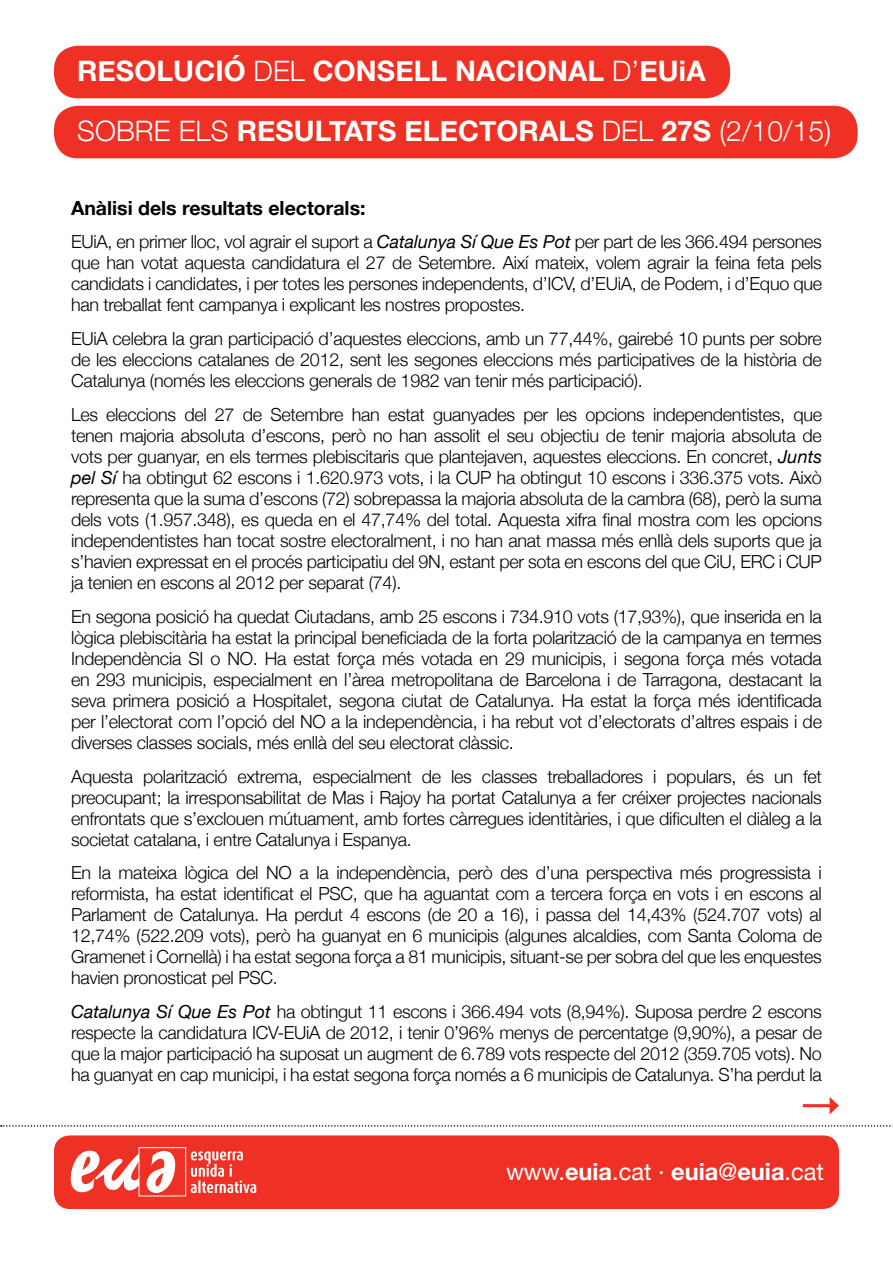
<style>
.page{position:relative;width:893px;height:1263px;background:#fff}
.page>*{position:absolute;margin:0;border:0;box-sizing:border-box;transform-origin:0 0}
.t1{font:700 28.2px/60px "Helvetica Neue";letter-spacing:.005em;color:#fff}
.t2{font:23.55px "Helvetica Neue";color:#fff}
.t3{font:700 19.5px "Helvetica Neue";color:#000}
.t4{font:300 18px/21px "Helvetica Neue";letter-spacing:-.015em;color:#000;text-align:justify}
.s1{font-weight:300}
.s2{font-weight:400;font-style:italic}
.s3{font-weight:700}
</style>
<div class="page">
<svg style="left:1px;top:1125px;width:892px;height:2px"></svg>
<div style="left:54px;top:1135px;width:785px;height:74px;background:#ee3124;border-radius:16px"></div>
<div style="left:139px;top:1147px;width:47px;height:49px;border:1px solid #fff"></div>
<svg style="left:70px;top:1150px;width:105px;height:44px"></svg>
<svg style="left:191px;top:1151px;width:65px;height:42px"></svg>
<div style="left:54px;top:46px;width:676px;height:52px;background:#ee3124;border-radius:24px"></div>
<div style="left:54px;top:106px;width:804px;height:52px;background:#ee3124;border-radius:24px"></div>
<hr style="left:803px;top:1104px;width:29px;height:3px;background:#ee3124">
<svg style="left:830px;top:1097px;width:9px;height:17px"></svg>
<h1 class="t1" style="left:77px;top:42px;width:755px">RESOLUCIÓ <span class="s1">DEL</span> CONSELL NACIONAL <span class="s1">D’</span>EUiA<br><span class="s1">SOBRE ELS</span> RESULTATS ELECTORALS <span class="s1">DEL</span> 27S <span class="s1">(2/10/15)</span></h1>
<p class="t3" style="left:71px;top:192px;width:296px">Anàlisi dels resultats electorals:</p>
<p class="t4" style="left:71px;top:230px;width:753px">EUiA, en primer lloc, vol agrair el suport a <span class="s2">Catalunya Sí Que Es Pot</span> per part de les 366.494 persones que han votat aquesta candidatura el 27 de Setembre. Així mateix, volem agrair la feina feta pels candidats i candidates, i per totes les persones independents, d’ICV, d’EUiA, de Podem, i d’Equo que han treballat fent campanya i explicant les nostres propostes.</p>
<p class="t4" style="left:71px;top:327px;width:752px">EUiA celebra la gran participació d’aquestes eleccions, amb un 77,44%, gairebé 10 punts per sobre de les eleccions catalanes de 2012, sent les segones eleccions més participatives de la història de Catalunya (només les eleccions generals de 1982 van tenir més participació).</p>
<p class="t4" style="left:71px;top:403px;width:752px">Les eleccions del 27 de Setembre han estat guanyades per les opcions independentistes, que tenen majoria absoluta d’escons, però no han assolit el seu objectiu de tenir majoria absoluta de vots per guanyar, en els termes plebiscitaris que plantejaven, aquestes eleccions. En concret, <span class="s2">Junts pel Sí</span> ha obtingut 62 escons i 1.620.973 vots, i la CUP ha obtingut 10 escons i 336.375 vots. Això representa que la suma d’escons (72) sobrepassa la majoria absoluta de la cambra (68), però la suma dels vots (1.957.348), es queda en el 47,74% del total. Aquesta xifra final mostra com les opcions independentistes han tocat sostre electoralment, i no han anat massa més enllà dels suports que ja s’havien expressat en el procés participatiu del 9N, estant per sota en escons del que CiU, ERC i CUP ja tenien en escons al 2012 per separat (74).</p>
<p class="t4" style="left:71px;top:605px;width:752px">En segona posició ha quedat Ciutadans, amb 25 escons i 734.910 vots (17,93%), que inserida en la lògica plebiscitària ha estat la principal beneficiada de la forta polarització de la campanya en termes Independència SI o NO. Ha estat força més votada en 29 municipis, i segona força més votada en 293 municipis, especialment en l’àrea metropolitana de Barcelona i de Tarragona, destacant la seva primera posició a Hospitalet, segona ciutat de Catalunya. Ha estat la força més identificada per l’electorat com l’opció del NO a la independència, i ha rebut vot d’electorats d’altres espais i de diverses classes socials, més enllà del seu electorat clàssic.</p>
<p class="t4" style="left:71px;top:765px;width:752px">Aquesta polarització extrema, especialment de les classes treballadores i populars, és un fet preocupant; la irresponsabilitat de Mas i Rajoy ha portat Catalunya a fer créixer projectes nacionals enfrontats que s’exclouen mútuament, amb fortes càrregues identitàries, i que dificulten el diàleg a la societat catalana, i entre Catalunya i Espanya.</p>
<p class="t4" style="left:71px;top:861px;width:752px">En la mateixa lògica del NO a la independència, però des d’una perspectiva més progressista i reformista, ha estat identificat el PSC, que ha aguantat com a tercera força en vots i en escons al Parlament de Catalunya. Ha perdut 4 escons (de 20 a 16), i passa del 14,43% (524.707 vots) al 12,74% (522.209 vots), però ha guanyat en 6 municipis (algunes alcaldies, com Santa Coloma de Gramenet i Cornellà) i ha estat segona força a 81 municipis, situant-se per sobra del que les enquestes havien pronosticat pel PSC.</p>
<p class="t4" style="left:71px;top:1000px;width:752px"><span class="s2">Catalunya Sí Que Es Pot</span> ha obtingut 11 escons i 366.494 vots (8,94%). Suposa perdre 2 escons respecte la candidatura ICV-EUiA de 2012, i tenir 0’96% menys de percentatge (9,90%), a pesar de que la major participació ha suposat un augment de 6.789 vots respecte del 2012 (359.705 vots). No ha guanyat en cap municipi, i ha estat segona força només a 6 municipis de Catalunya. S’ha perdut la</p>
<h2 class="t2" style="left:506px;top:1155px;width:319px">www.<span class="s3">euia</span>.cat · <span class="s3">euia</span>@<span class="s3">euia</span>.cat</h2>
</div>
